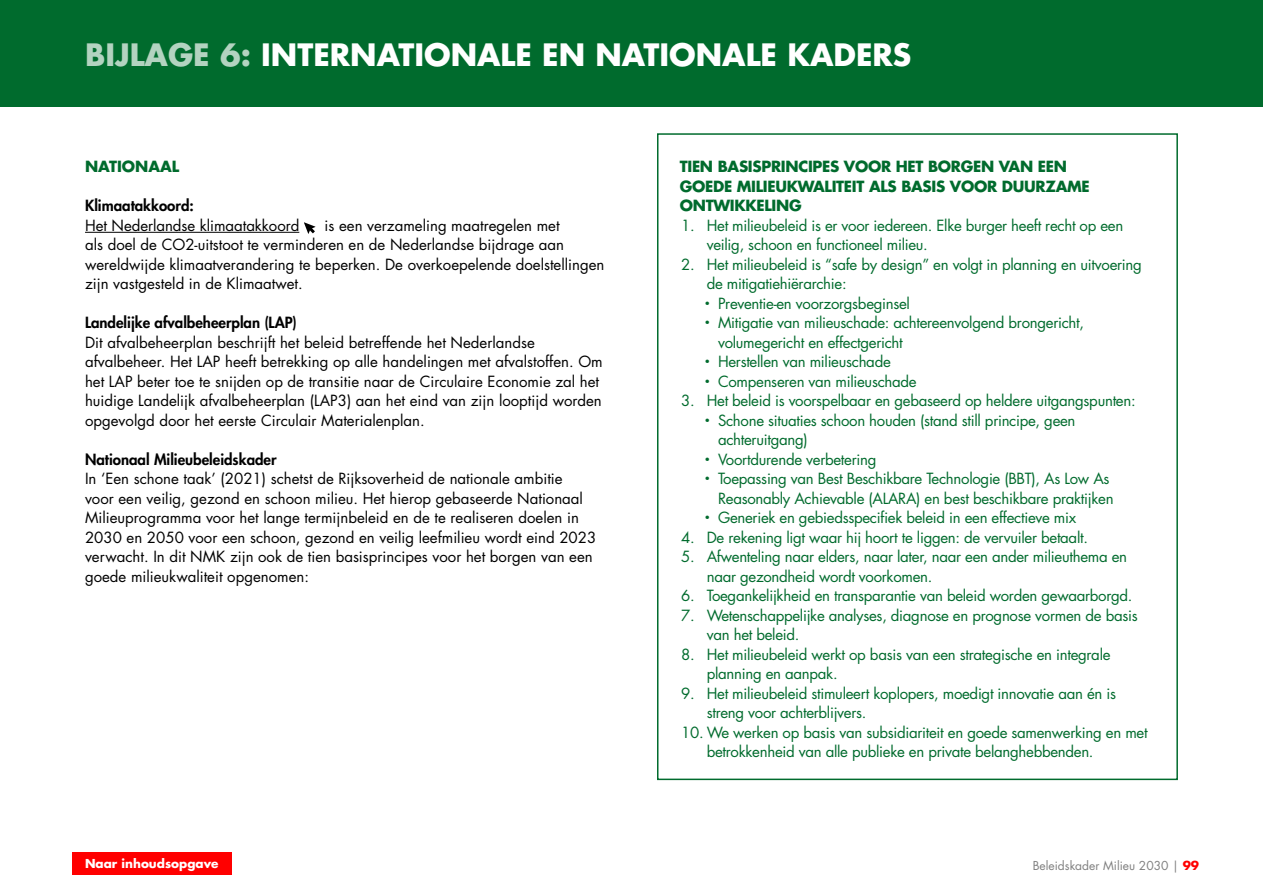
<style>
.page{position:relative;width:1263px;height:893px;background:#fff}
.page>*{position:absolute;margin:0;border:0;box-sizing:border-box;transform-origin:0 0}
.KOP_HS_vervolg{font:700 30px "Futura Std";color:#fff}
.t1{font:15px/19.5px "Futura Std";letter-spacing:-.02em;color:#006b2d}
.PLATTE_TEKST{font:15px/19.5px "Futura Std";color:#000}
.PLATTE_TEKST-2{font:700 15px/19.5px "Futura Std";letter-spacing:-.02em;color:#006b2d}
.t2{font:800 15px "Futura Std";color:#000}
.PLATTE_TEKST-3{font:700 15px "Futura Std";color:#006b2d}
.t3{font:12px "Futura Std";color:#808080}
.t4{font:700 12px "Futura Std";color:#fff}
.s1{color:#b3d3c0}
.s2{font-family:"Futura";font-weight:800;font-stretch:condensed}
.s3{font-weight:700;color:#f00}
</style>
<div class="page">
<div style="left:72px;top:852px;width:159px;height:22px;background:#f00"></div>
<hr style="left:85px;top:232px;width:214px;height:1px;background:#000">
<svg style="left:304px;top:222px;width:11px;height:12px"></svg>
<div style="left:0;top:0;width:1263px;height:106px;background:#006b2d"></div>
<div style="left:657px;top:133px;width:521px;height:647px;border:2px solid #006b2d"></div>
<p class="KOP_HS_vervolg" style="left:85px;top:34px;width:828px"><span class="s1">BIJLAGE 6:</span> INTERNATIONALE EN NATIONALE KADERS</p>
<h1 class="PLATTE_TEKST-3" style="left:85px;top:157px;width:96px">NATIONAAL</h1>
<h3 class="t2" style="left:85px;top:196px;width:110px">Klimaatakkoord:</h3>
<p class="PLATTE_TEKST" style="left:85px;top:216px;width:216px">Het Nederlandse klimaatakkoord</p>
<p class="PLATTE_TEKST" style="left:85px;top:216px;width:521px;text-indent:240px">is een verzameling maatregelen met<br>als doel de CO2-uitstoot te verminderen en de Nederlandse bijdrage aan wereldwijde klimaatverandering te beperken. De overkoepelende doelstellingen zijn vastgesteld in de Klimaatwet.</p>
<h3 class="t2" style="left:85px;top:313px;width:213px">Landelijke afvalbeheerplan (LAP)</h3>
<p class="PLATTE_TEKST" style="left:85px;top:333px;width:519px">Dit afvalbeheerplan beschrijft het beleid betreffende het Nederlandse afvalbeheer. Het LAP heeft betrekking op alle handelingen met afvalstoffen. Om het LAP beter toe te snijden op de transitie naar de Circulaire Economie zal het huidige Landelijk afvalbeheerplan (LAP3) aan het eind van zijn looptijd worden opgevolgd door het eerste Circulair Materialenplan.</p>
<h3 class="t2" style="left:85px;top:450px;width:193px">Nationaal Milieubeleidskader</h3>
<p class="PLATTE_TEKST" style="left:85px;top:469px;width:513px">In ‘Een schone taak’ (2021) schetst de Rijksoverheid de nationale ambitie<br>voor een veilig, gezond en schoon milieu. Het hierop gebaseerde Nationaal Milieuprogramma voor het lange termijnbeleid en de te realiseren doelen in 2030 en 2050 voor een schoon, gezond en veilig leefmilieu wordt eind 2023 verwacht. In dit NMK zijn ook de tien basisprincipes voor het borgen van een goede milieukwaliteit opgenomen:</p>
<p class="PLATTE_TEKST-2" style="left:680px;top:157px;width:412px">TIEN BASISPRINCIPES VOOR HET BORGEN VAN EEN<br>GOEDE MILIEUKWALITEIT ALS BASIS VOOR DUURZAME<br>ONTWIKKELING</p>
<p class="t1" style="left:707px;top:216px;width:418px;text-indent:-26px">1. Het milieubeleid is er voor iedereen. Elke burger heeft recht op een veilig, schoon en functioneel milieu.</p>
<p class="t1" style="left:707px;top:255px;width:437px;text-indent:-26px">2. Het milieubeleid is “safe by design” en volgt in planning en uitvoering de mitigatiehiërarchie:</p>
<p class="t1" style="left:705px;top:294px;width:206px"><span class="s2">·</span> Preventie-en voorzorgsbeginsel</p>
<p class="t1" style="left:718px;top:313px;width:367px;text-indent:-13px"><span class="s2">·</span> Mitigatie van milieuschade: achtereenvolgend brongericht, volumegericht en effectgericht</p>
<p class="t1" style="left:705px;top:352px;width:187px"><span class="s2">·</span> Herstellen van milieuschade</p>
<p class="t1" style="left:705px;top:372px;width:213px"><span class="s2">·</span> Compenseren van milieuschade</p>
<p class="t1" style="left:681px;top:391px;width:456px">3. Het beleid is voorspelbaar en gebaseerd op heldere uitgangspunten:</p>
<p class="t1" style="left:718px;top:411px;width:359px;text-indent:-13px"><span class="s2">·</span> Schone situaties schoon houden (stand still principe, geen achteruitgang)</p>
<p class="t1" style="left:705px;top:450px;width:173px"><span class="s2">·</span> Voortdurende verbetering</p>
<p class="t1" style="left:705px;top:469px;width:410px;text-align:right"><span class="s2">·</span> Toepassing van Best Beschikbare Technologie (BBT), As Low As<br>Reasonably Achievable (ALARA) en best beschikbare praktijken</p>
<p class="t1" style="left:705px;top:508px;width:372px"><span class="s2">·</span> Generiek en gebiedsspecifiek beleid in een effectieve mix</p>
<p class="t1" style="left:681px;top:528px;width:408px">4. De rekening ligt waar hij hoort te liggen: de vervuiler betaalt.</p>
<p class="t1" style="left:707px;top:547px;width:422px;text-indent:-26px">5. Afwenteling naar elders, naar later, naar een ander milieuthema en naar gezondheid wordt voorkomen.</p>
<p class="t1" style="left:681px;top:586px;width:453px">6. Toegankelijkheid en transparantie van beleid worden gewaarborgd.</p>
<p class="t1" style="left:707px;top:606px;width:432px;text-indent:-26px">7. Wetenschappelijke analyses, diagnose en prognose vormen de basis van het beleid.</p>
<p class="t1" style="left:707px;top:645px;width:405px;text-indent:-26px">8. Het milieubeleid werkt op basis van een strategische en integrale planning en aanpak.</p>
<p class="t1" style="left:707px;top:684px;width:411px;text-indent:-26px">9. Het milieubeleid stimuleert koplopers, moedigt innovatie aan én is streng voor achterblijvers.</p>
<p class="t1" style="left:707px;top:723px;width:442px;text-indent:-26px">10. We werken op basis van subsidiariteit en goede samenwerking en met betrokkenheid van alle publieke en private belanghebbenden.</p>
<p class="t4" style="left:85px;top:855px;width:135px">Naar inhoudsopgave</p>
<p class="t3" style="left:1033px;top:857px;width:168px">Beleidskader Milieu 2030 | <span class="s3">99</span></p>
</div>
